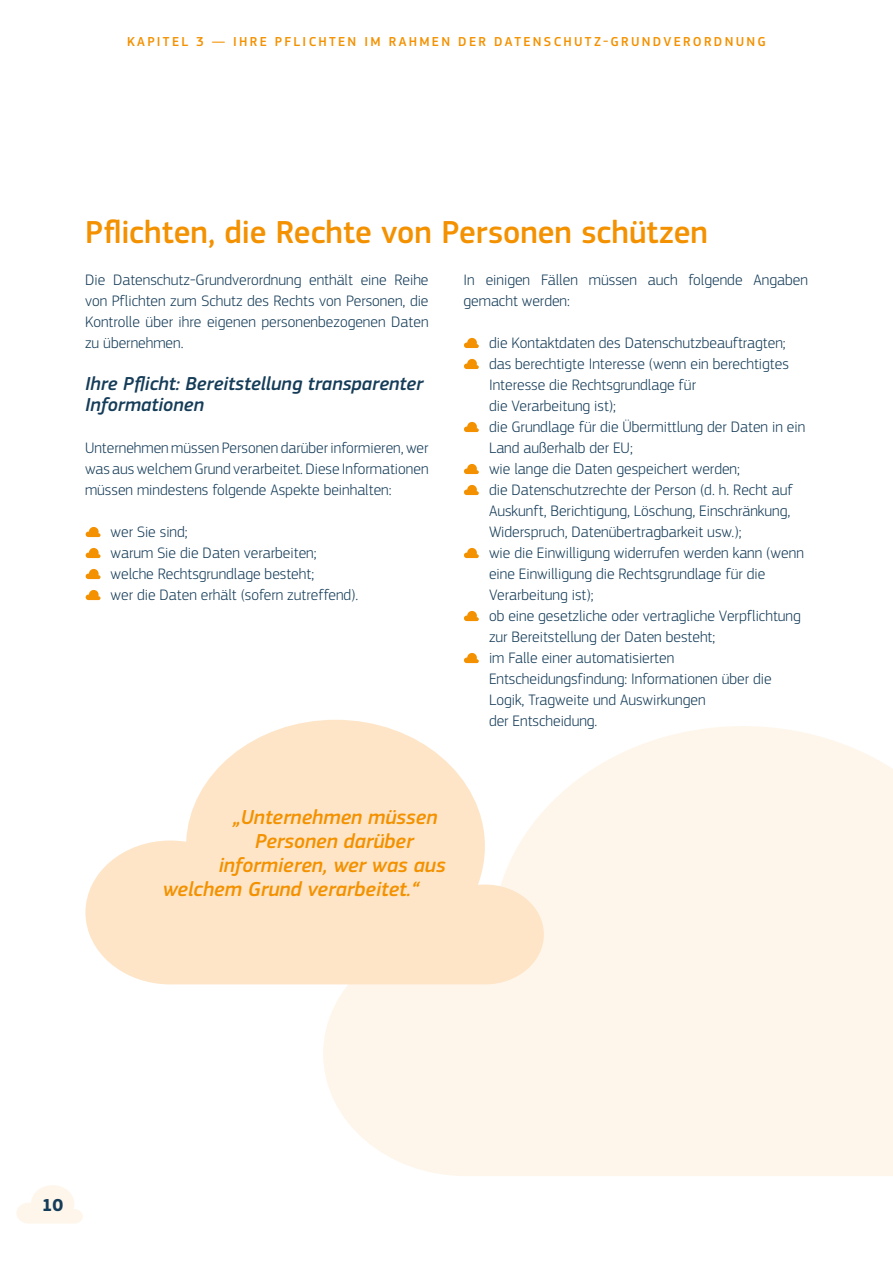
<style>
.page{position:relative;width:893px;height:1263px;background:#fff}
.page>*{position:absolute;margin:0;border:0;box-sizing:border-box;transform-origin:0 0}
.t1{font:500 33px "EC Square Sans Pro";color:#f39100}
.t2{font:italic 500 21px "EC Square Sans Pro";color:#f39100}
.t3{font:italic 500 19.5px/21px "EC Square Sans Pro";color:#153c58}
.t4{font:700 18px "EC Square Sans Pro";color:#153c58}
.t5{font:300 15.75px/21px "EC Square Sans Pro";color:#153c58}
.t6{font:500 13.5px "EC Square Sans Pro";letter-spacing:.17em;color:#f39100}
</style>
<div class="page">
<svg style="left:16px;top:1185px;width:67px;height:39px"></svg>
<div style="left:323px;top:726px;width:570px;height:450px;background:#fef6eb"></div>
<svg style="left:85px;top:720px;width:459px;height:264px;fill:#fee5c7"></svg>
<svg style="left:86px;top:527px;width:15px;height:10px"></svg>
<svg style="left:86px;top:548px;width:15px;height:10px"></svg>
<svg style="left:86px;top:569px;width:15px;height:10px"></svg>
<svg style="left:86px;top:590px;width:15px;height:10px"></svg>
<svg style="left:464px;top:338px;width:15px;height:10px"></svg>
<svg style="left:464px;top:359px;width:15px;height:10px"></svg>
<svg style="left:464px;top:422px;width:15px;height:10px"></svg>
<svg style="left:464px;top:464px;width:15px;height:10px"></svg>
<svg style="left:464px;top:485px;width:15px;height:10px"></svg>
<svg style="left:464px;top:548px;width:15px;height:10px"></svg>
<svg style="left:464px;top:611px;width:15px;height:10px"></svg>
<svg style="left:464px;top:653px;width:15px;height:10px"></svg>
<p class="t6" style="left:127px;top:34px;width:20px">KAPITEL</p>
<p class="t6" style="left:196px;top:34px;width:53px">3 — IHRE</p>
<p class="t6" style="left:275px;top:34px;width:20px">PFLICHTEN</p>
<p class="t6" style="left:364px;top:34px;width:9px">IM</p>
<p class="t6" style="left:389px;top:34px;width:21px">RAHMEN</p>
<p class="t6" style="left:458px;top:34px;width:10px">DER</p>
<p class="t6" style="left:494px;top:34px;width:22px">DATENSCHUTZ</p>
<p class="t6" style="left:603px;top:34px;width:30px">-GRUNDVERORDNUNG</p>
<h1 class="t1" style="left:85px;top:213px;width:624px">PFLICHTEN, DIE RECHTE VON PERSONEN SCHÜTZEN</h1>
<p class="t5" style="left:85px;top:269px;width:345px;text-align:justify">Die Datenschutz-Grundverordnung enthält eine Reihe von Pflichten zum Schutz des Rechts von Personen, die Kontrolle über ihre eigenen personenbezogenen Daten zu übernehmen.</p>
<p class="t3" style="left:85px;top:373px;width:339px">Ihre Pflicht: Bereitstellung transparenter<br>Informationen</p>
<p class="t5" style="left:85px;top:437px;width:345px;text-align:justify">Unternehmen müssen Personen darüber informieren, wer was aus welchem Grund verarbeitet. Diese Informationen müssen mindestens folgende Aspekte beinhalten:</p>
<p class="t5" style="left:111px;top:521px;width:248px">wer Sie sind;<br>warum Sie die Daten verarbeiten; welche Rechtsgrundlage besteht;<br>wer die Daten erhält (sofern zutreffend).</p>
<p class="t5" style="left:463px;top:269px;width:346px">In einigen Fällen müssen auch folgende Angaben gemacht werden:</p>
<p class="t5" style="left:489px;top:332px;width:318px">die Kontaktdaten des Datenschutzbeauftragten; das berechtigte Interesse (wenn ein berechtigtes Interesse die Rechtsgrundlage für<br>die Verarbeitung ist);<br>die Grundlage für die Übermittlung der Daten in ein Land außerhalb der EU;<br>wie lange die Daten gespeichert werden;<br>die Datenschutzrechte der Person (d. h. Recht auf Auskunft, Berichtigung, Löschung, Einschränkung, Widerspruch, Datenübertragbarkeit usw.);<br>wie die Einwilligung widerrufen werden kann (wenn eine Einwilligung die Rechtsgrundlage für die Verarbeitung ist);<br>ob eine gesetzliche oder vertragliche Verpflichtung zur Bereitstellung der Daten besteht;<br>im Falle einer automatisierten Entscheidungsfindung: Informationen über die Logik, Tragweite und Auswirkungen<br>der Entscheidung.</p>
<h2 class="t2" style="left:233px;top:805px;width:206px">„Unternehmen müssen</h2>
<h2 class="t2" style="left:255px;top:829px;width:160px">Personen darüber</h2>
<h2 class="t2" style="left:219px;top:853px;width:228px">informieren, wer was aus</h2>
<h2 class="t2" style="left:163px;top:877px;width:258px">welchem Grund verarbeitet.“</h2>
<p class="t4" style="left:42px;top:1194px;width:23px">10</p>
</div>
